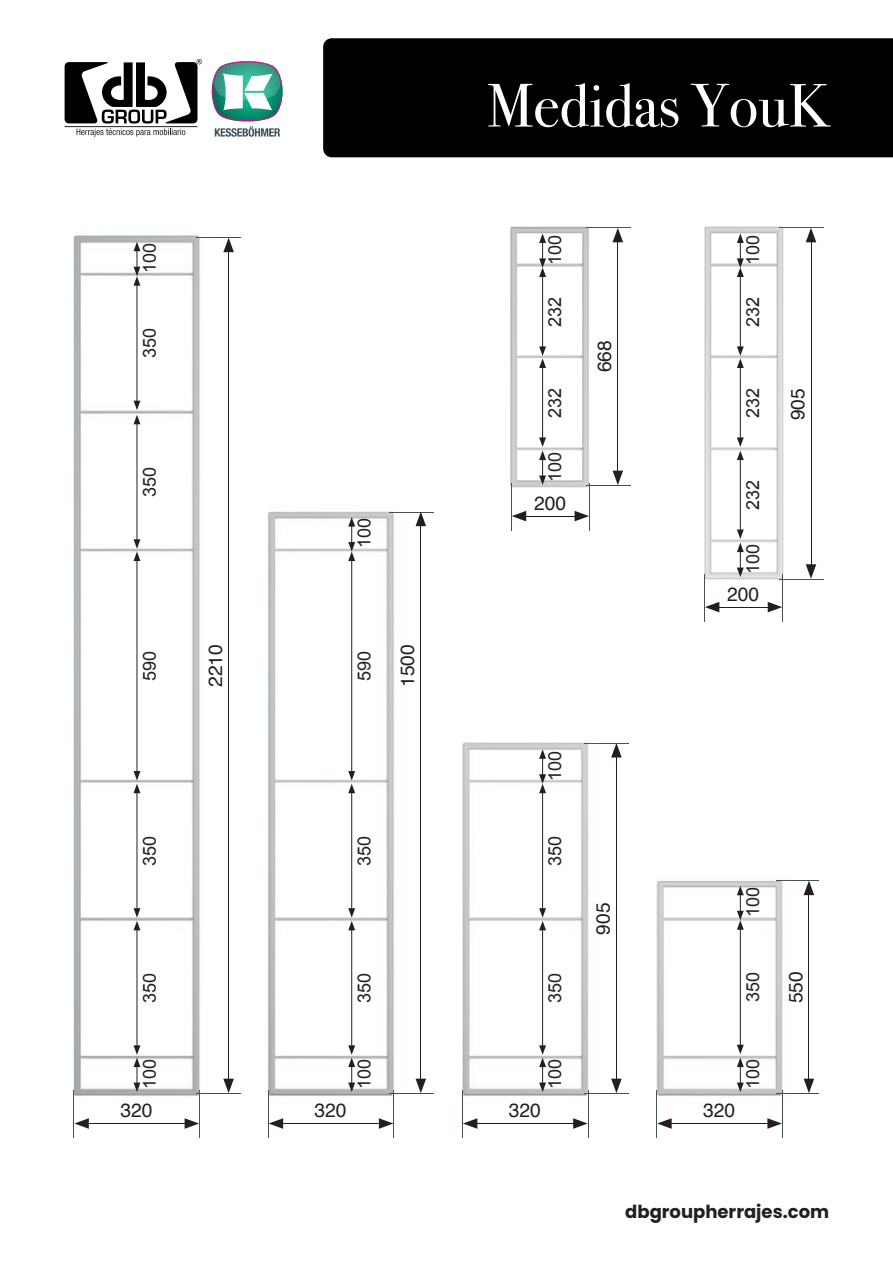
<style>
.page{position:relative;width:893px;height:1263px;background:#fff}
.page>*{position:absolute;margin:0;border:0;box-sizing:border-box;transform-origin:0 0}
.t1{font:61.35px "Bodoni Svty Two ITCTT";color:#fff}
.t2{font:19.2px "Helvetica";color:#231f20}
.t3{font:18px "Arial";color:#231f20}
.t4{font:700 18px "Poppins";color:#231f20}
</style>
<div class="page">
<svg style="left:65px;top:59px;width:137px;height:78px"></svg>
<svg style="left:212px;top:61px;width:71px;height:76px"></svg>
<div style="left:323px;top:38px;width:570px;height:119px;background:#000001"></div>
<img style="left:73px;top:235px;width:710px;height:868px">
<hr style="left:74px;top:1090px;width:1px;height:48px;background:#445355">
<hr style="left:196px;top:1093px;width:45px;height:1px;background:#445355">
<hr style="left:389px;top:1093px;width:44px;height:1px;background:#445355">
<hr style="left:584px;top:1093px;width:45px;height:1px;background:#445355">
<hr style="left:777px;top:1093px;width:42px;height:1px;background:#445355">
<hr style="left:462px;top:1090px;width:1px;height:48px;background:#445355">
<hr style="left:268px;top:1090px;width:1px;height:48px;background:#445355">
<hr style="left:656px;top:1090px;width:1px;height:48px;background:#445355">
<hr style="left:199px;top:1090px;width:1px;height:48px;background:#445355">
<hr style="left:196px;top:237px;width:45px;height:1px;background:#445355">
<hr style="left:389px;top:512px;width:44px;height:1px;background:#445355">
<hr style="left:584px;top:743px;width:45px;height:1px;background:#445355">
<hr style="left:777px;top:880px;width:42px;height:1px;background:#445355">
<hr style="left:588px;top:1090px;width:1px;height:48px;background:#445355">
<hr style="left:393px;top:1090px;width:1px;height:48px;background:#445355">
<hr style="left:782px;top:1090px;width:1px;height:48px;background:#445355">
<hr style="left:85px;top:1123px;width:103px;height:1px;background:#231f20">
<svg style="left:74px;top:1118px;width:15px;height:11px"></svg>
<svg style="left:185px;top:1118px;width:14px;height:11px"></svg>
<hr style="left:228px;top:248px;width:1px;height:834px;background:#231f20">
<svg style="left:223px;top:1079px;width:11px;height:14px"></svg>
<svg style="left:223px;top:238px;width:11px;height:14px"></svg>
<hr style="left:420px;top:522px;width:1px;height:560px;background:#231f20">
<svg style="left:415px;top:1079px;width:11px;height:14px"></svg>
<svg style="left:415px;top:512px;width:11px;height:14px"></svg>
<hr style="left:616px;top:754px;width:1px;height:328px;background:#231f20">
<svg style="left:611px;top:1079px;width:11px;height:14px"></svg>
<svg style="left:611px;top:743px;width:11px;height:14px"></svg>
<hr style="left:808px;top:891px;width:1px;height:191px;background:#231f20">
<svg style="left:804px;top:1079px;width:10px;height:14px"></svg>
<svg style="left:804px;top:881px;width:10px;height:14px"></svg>
<hr style="left:473px;top:1123px;width:104px;height:1px;background:#231f20">
<svg style="left:463px;top:1118px;width:14px;height:11px"></svg>
<svg style="left:573px;top:1118px;width:15px;height:11px"></svg>
<hr style="left:279px;top:1123px;width:104px;height:1px;background:#231f20">
<svg style="left:269px;top:1118px;width:14px;height:11px"></svg>
<svg style="left:379px;top:1118px;width:14px;height:11px"></svg>
<hr style="left:668px;top:1123px;width:103px;height:1px;background:#231f20">
<svg style="left:657px;top:1118px;width:15px;height:11px"></svg>
<svg style="left:767px;top:1118px;width:15px;height:11px"></svg>
<img style="left:503px;top:226px;width:314px;height:397px">
<hr style="left:511px;top:483px;width:1px;height:48px;background:#445355">
<hr style="left:704px;top:574px;width:1px;height:48px;background:#445355">
<hr style="left:779px;top:579px;width:45px;height:1px;background:#445355">
<hr style="left:586px;top:485px;width:44px;height:1px;background:#445355">
<hr style="left:589px;top:483px;width:1px;height:48px;background:#445355">
<hr style="left:782px;top:574px;width:1px;height:48px;background:#445355">
<hr style="left:779px;top:227px;width:45px;height:1px;background:#445355">
<hr style="left:586px;top:227px;width:44px;height:1px;background:#445355">
<hr style="left:522px;top:516px;width:56px;height:1px;background:#231f20">
<svg style="left:512px;top:511px;width:14px;height:10px"></svg>
<svg style="left:575px;top:511px;width:14px;height:10px"></svg>
<hr style="left:715px;top:607px;width:57px;height:1px;background:#231f20">
<svg style="left:705px;top:602px;width:14px;height:10px"></svg>
<svg style="left:768px;top:602px;width:14px;height:10px"></svg>
<hr style="left:811px;top:238px;width:1px;height:330px;background:#231f20">
<svg style="left:806px;top:564px;width:10px;height:15px"></svg>
<svg style="left:806px;top:228px;width:10px;height:14px"></svg>
<hr style="left:617px;top:238px;width:1px;height:236px;background:#231f20">
<svg style="left:613px;top:471px;width:10px;height:14px"></svg>
<svg style="left:613px;top:228px;width:10px;height:14px"></svg>
<hr style="left:542px;top:275px;width:1px;height:74px;background:#231f20">
<hr style="left:542px;top:366px;width:1px;height:74px;background:#231f20">
<svg style="left:539px;top:346px;width:7px;height:22px"></svg>
<hr style="left:740px;top:275px;width:1px;height:74px;background:#231f20">
<hr style="left:740px;top:366px;width:1px;height:74px;background:#231f20">
<svg style="left:737px;top:346px;width:7px;height:22px"></svg>
<hr style="left:740px;top:458px;width:1px;height:74px;background:#231f20">
<svg style="left:737px;top:437px;width:7px;height:23px"></svg>
<hr style="left:740px;top:927px;width:1px;height:120px;background:#231f20">
<svg style="left:737px;top:886px;width:7px;height:44px"></svg>
<svg style="left:737px;top:1045px;width:7px;height:47px"></svg>
<hr style="left:542px;top:791px;width:1px;height:119px;background:#231f20">
<svg style="left:539px;top:749px;width:7px;height:44px"></svg>
<hr style="left:542px;top:928px;width:1px;height:120px;background:#231f20">
<svg style="left:539px;top:908px;width:7px;height:22px"></svg>
<svg style="left:539px;top:1045px;width:7px;height:47px"></svg>
<hr style="left:351px;top:791px;width:1px;height:119px;background:#231f20">
<hr style="left:351px;top:928px;width:1px;height:120px;background:#231f20">
<svg style="left:348px;top:908px;width:7px;height:22px"></svg>
<svg style="left:348px;top:1045px;width:7px;height:47px"></svg>
<hr style="left:351px;top:559px;width:1px;height:214px;background:#231f20">
<svg style="left:348px;top:517px;width:7px;height:44px"></svg>
<svg style="left:348px;top:771px;width:7px;height:22px"></svg>
<hr style="left:137px;top:791px;width:1px;height:119px;background:#231f20">
<hr style="left:137px;top:928px;width:1px;height:120px;background:#231f20">
<svg style="left:134px;top:908px;width:6px;height:22px"></svg>
<svg style="left:134px;top:1045px;width:6px;height:47px"></svg>
<hr style="left:137px;top:559px;width:1px;height:214px;background:#231f20">
<svg style="left:134px;top:771px;width:6px;height:22px"></svg>
<hr style="left:137px;top:422px;width:1px;height:120px;background:#231f20">
<svg style="left:134px;top:539px;width:6px;height:22px"></svg>
<hr style="left:137px;top:283px;width:1px;height:120px;background:#231f20">
<svg style="left:134px;top:401px;width:6px;height:23px"></svg>
<svg style="left:134px;top:242px;width:6px;height:44px"></svg>
<svg style="left:539px;top:233px;width:7px;height:44px"></svg>
<svg style="left:539px;top:437px;width:7px;height:48px"></svg>
<svg style="left:737px;top:233px;width:7px;height:44px"></svg>
<svg style="left:737px;top:529px;width:7px;height:48px"></svg>
<p class="t3" style="left:138px;top:273px;width:32px;rotate:-90deg">100</p>
<p class="t3" style="left:138px;top:358px;width:32px;rotate:-90deg">350</p>
<p class="t3" style="left:138px;top:497px;width:32px;rotate:-90deg">350</p>
<p class="t3" style="left:138px;top:681px;width:32px;rotate:-90deg">590</p>
<p class="t3" style="left:138px;top:866px;width:32px;rotate:-90deg">350</p>
<p class="t3" style="left:138px;top:1003px;width:32px;rotate:-90deg">350</p>
<p class="t3" style="left:138px;top:1089px;width:32px;rotate:-90deg">100</p>
<p class="t2" style="left:120px;top:1095px;width:34px">320</p>
<h1 class="t1" style="left:487px;top:55px;width:344px">Medidas YouK</h1>
<p class="t3" style="left:352px;top:548px;width:32px;rotate:-90deg">100</p>
<p class="t2" style="left:200px;top:687px;width:44px;rotate:-90deg">2210</p>
<p class="t2" style="left:393px;top:687px;width:44px;rotate:-90deg">1500</p>
<p class="t3" style="left:352px;top:681px;width:32px;rotate:-90deg">590</p>
<p class="t3" style="left:352px;top:866px;width:32px;rotate:-90deg">350</p>
<p class="t3" style="left:352px;top:1003px;width:32px;rotate:-90deg">350</p>
<p class="t3" style="left:352px;top:1089px;width:32px;rotate:-90deg">100</p>
<p class="t3" style="left:543px;top:265px;width:32px;rotate:-90deg">100</p>
<p class="t3" style="left:543px;top:327px;width:32px;rotate:-90deg">232</p>
<p class="t3" style="left:543px;top:418px;width:32px;rotate:-90deg">232</p>
<p class="t3" style="left:543px;top:482px;width:32px;rotate:-90deg">100</p>
<p class="t2" style="left:534px;top:488px;width:34px">200</p>
<p class="t2" style="left:590px;top:372px;width:34px;rotate:-90deg">668</p>
<p class="t3" style="left:543px;top:781px;width:32px;rotate:-90deg">100</p>
<p class="t3" style="left:543px;top:866px;width:32px;rotate:-90deg">350</p>
<p class="t3" style="left:543px;top:1003px;width:32px;rotate:-90deg">350</p>
<p class="t3" style="left:543px;top:1089px;width:32px;rotate:-90deg">100</p>
<p class="t2" style="left:588px;top:935px;width:34px;rotate:-90deg">905</p>
<p class="t3" style="left:741px;top:265px;width:32px;rotate:-90deg">100</p>
<p class="t3" style="left:741px;top:327px;width:32px;rotate:-90deg">232</p>
<p class="t3" style="left:741px;top:418px;width:32px;rotate:-90deg">232</p>
<p class="t3" style="left:741px;top:510px;width:32px;rotate:-90deg">232</p>
<p class="t3" style="left:741px;top:574px;width:32px;rotate:-90deg">100</p>
<p class="t2" style="left:727px;top:579px;width:34px">200</p>
<p class="t3" style="left:741px;top:917px;width:32px;rotate:-90deg">100</p>
<p class="t3" style="left:741px;top:1002px;width:32px;rotate:-90deg">350</p>
<p class="t3" style="left:741px;top:1089px;width:32px;rotate:-90deg">100</p>
<p class="t2" style="left:315px;top:1095px;width:34px">320</p>
<p class="t2" style="left:509px;top:1095px;width:34px">320</p>
<p class="t2" style="left:703px;top:1095px;width:34px">320</p>
<p class="t2" style="left:783px;top:420px;width:34px;rotate:-90deg">905</p>
<p class="t2" style="left:781px;top:1003px;width:34px;rotate:-90deg">550</p>
<p class="t4" style="left:625px;top:1201px;width:205px">dbgroupherrajes.com</p>
</div>
